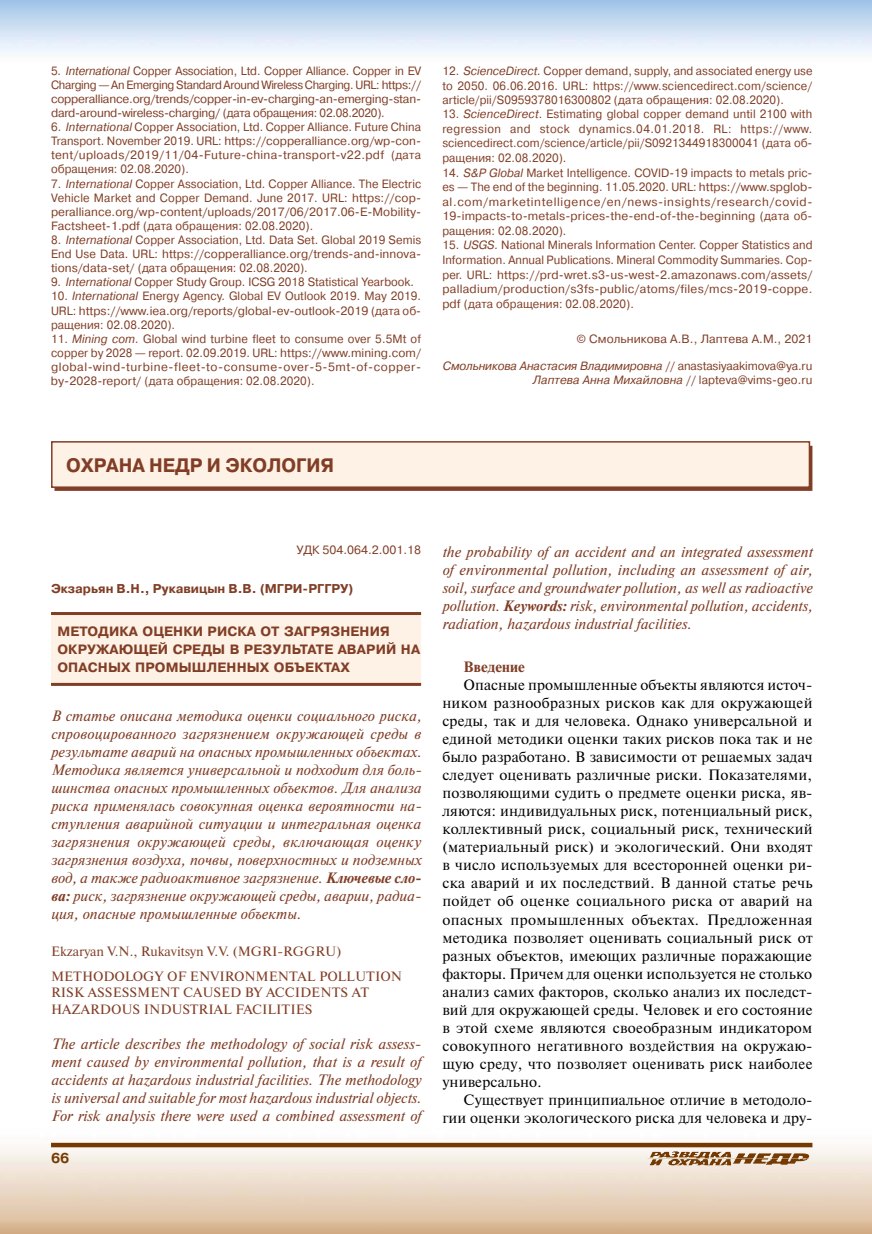
<style>
.page{position:relative;width:872px;height:1234px;background:#fff}
.page>*{position:absolute;margin:0;border:0;box-sizing:border-box;transform-origin:0 0}
.t1{font:700 19.5px "Pragmatica C";color:#813e26;scale:.95 1}
.t2{font:italic 15px/18px "Newton C";letter-spacing:.005em;color:#813e26;text-align:justify}
.t3{font:15px/18px "Newton C";letter-spacing:.005em;color:#000;text-align:justify}
.t4{font:700 15px "Newton C";letter-spacing:.005em;color:#813e26}
.t5{font:700 14.25px "Pragmatica C";color:#753a02}
.t6{font:13.5px/25px "Newton C";letter-spacing:.005em;color:#813e26}
.t7{font:700 13.5px/18px "Pragmatica C";letter-spacing:.01em;color:#813e26}
.t8{font:700 12.75px "Pragmatica C";color:#813e26}
.t9{font:12px/14.5px "Pragmatica C";letter-spacing:.005em;color:#813e26;text-align:justify;scale:.95 1}
.t10{font:italic 12px/14.2px "Pragmatica C";letter-spacing:-.01em;color:#813e26;text-align:right}
.t11{font:12px "Pragmatica C";letter-spacing:.005em;color:#813e26}
.s1{font-style:italic}
.s2{font-style:normal}
.s3{font-weight:700}
</style>
<div class="page">
<img style="left:0;top:1142px;width:872px;height:91px">
<svg style="left:51px;top:1142px;width:761px;height:4px;background:#906033"></svg>
<img style="left:650px;top:1151px;width:80px;height:6px">
<div style="left:54px;top:445px;width:758px;height:45px;background:#813e26"></div>
<div style="left:51px;top:441px;width:759px;height:47px;background:#fef1e5;border:2px solid #813e26"></div>
<div style="left:51px;top:614px;width:370px;height:70px;background:#fef1e5"></div>
<hr style="left:51px;top:612px;width:370px;height:3px;background:#813e26">
<hr style="left:51px;top:682px;width:370px;height:3px;background:#813e26">
<p class="t9" style="left:51px;top:64px;width:391px;line-height:14px">5. <span class="s1">International</span> Copper Association, Ltd. Copper Alliance. Copper in EV Charging — An Emerging Standard Around Wireless Charging. URL: https:// copperalliance.org/trends/copper-in-ev-charging-an-emerging-stan&shy;dard-around-wireless-charging/ (дата обращения: 02.08.2020).</p>
<p class="t9" style="left:51px;top:120px;width:391px;line-height:14.1px">6. <span class="s1">International</span> Copper Association, Ltd. Copper Alliance. Future China Transport. November 2019. URL: https://copperalliance.org/wp-con&shy;tent/uploads/2019/11/04-Future-china-transport-v22.pdf (дата обращения: 02.08.2020).</p>
<p class="t9" style="left:51px;top:176px;width:391px;line-height:14.1px">7. <span class="s1">International</span> Copper Association, Ltd. Copper Alliance. The Electric Vehicle Market and Copper Demand. June 2017. URL: https://cop&shy;peralliance.org/wp-content/uploads/2017/06/2017.06-E-Mobility-Factsheet-1.pdf (дата обращения: 02.08.2020).</p>
<p class="t9" style="left:51px;top:233px;width:391px;line-height:14.1px">8. <span class="s1">International</span> Copper Association, Ltd. Data Set. Global 2019 Semis End Use Data. URL: https://copperalliance.org/trends-and-innova&shy;tions/data-set/ (дата обращения: 02.08.2020).</p>
<p class="t9" style="left:51px;top:275px;width:384px">9. <span class="s1">International</span> Copper Study Group. ICSG 2018 Statistical Yearbook.</p>
<p class="t9" style="left:51px;top:289px;width:391px;line-height:14.1px">10. <span class="s1">International</span> Energy Agency. Global EV Outlook 2019. May 2019.<br>URL: https://www.iea.org/reports/global-ev-outlook-2019 (дата об&shy;ращения: 02.08.2020).</p>
<p class="t9" style="left:51px;top:332px;width:391px;line-height:14px">11. <span class="s1">Mining com.</span> Global wind turbine fleet to consume over 5.5Mt of copper by 2028 — report. 02.09.2019. URL: https://www.mining.com/ global-wind-turbine-fleet-to-consume-over-5-5mt-of-copper&shy;by-2028-report/ (дата обращения: 02.08.2020).</p>
<p class="t9" style="left:442px;top:64px;width:391px">12. <span class="s1">ScienceDirect.</span> Copper demand, supply, and associated energy use to 2050. 06.06.2016. URL: https://www.sciencedirect.com/science/ article/pii/S0959378016300802 (дата обращения: 02.08.2020).</p>
<p class="t9" style="left:442px;top:107px;width:391px">13. <span class="s1">ScienceDirect</span>. Estimating global copper demand until 2100 with regression and stock dynamics.04.01.2018. RL: https://www. sciencedirect.com/science/article/pii/S0921344918300041 (дата об&shy;ращения: 02.08.2020).</p>
<p class="t9" style="left:442px;top:165px;width:391px">14. <span class="s1">S&amp;P Global</span> Market Intelligence. COVID-19 impacts to metals pric&shy;es — The end of the beginning. 11.05.2020. URL: https://www.spglob&shy;al.com/marketintelligence/en/news-insights/research/covid-19-impacts-to-metals-prices-the-end-of-the-beginning (дата об&shy;ращения: 02.08.2020).</p>
<p class="t9" style="left:442px;top:238px;width:391px">15. <span class="s1">USGS.</span> National Minerals Information Center. Copper Statistics and Information. Annual Publications. Mineral Commodity Summaries. Cop&shy;per. URL: https://prd-wret.s3-us-west-2.amazonaws.com/assets/ palladium/production/s3fs-public/atoms/files/mcs-2019-coppe. pdf (дата обращения: 02.08.2020).</p>
<p class="t11" style="left:576px;top:332px;width:238px">© Смольникова А.В., Лаптева А.М., 2021</p>
<p class="t10" style="left:443px;top:359px;width:371px">Смольникова Анастасия Владимировна <span class="s2">// anastasiyaakimova@ya.ru<br></span>Лаптева Анна Михайловна <span class="s2">// lapteva@vims-geo.ru</span></p>
<h1 class="t1" style="left:66px;top:455px;width:284px">ОХРАНА НЕДР И ЭКОЛОГИЯ</h1>
<p class="t11" style="left:297px;top:543px;width:126px">УДК 504.064.2.001.18</p>
<p class="t8" style="left:51px;top:581px;width:304px">Экзарьян В.Н., Рукавицын В.В. (МГРИ- РГГРУ)</p>
<p class="t7" style="left:57px;top:622px;width:364px">МЕТОДИКА ОЦЕНКИ РИСКА ОТ ЗАГРЯЗНЕНИЯ<br>ОКРУЖАЮЩЕЙ СРЕДЫ В РЕЗУЛЬТАТЕ АВАРИЙ НА<br>ОПАСНЫХ ПРОМЫШЛЕННЫХ ОБЪЕКТАХ</p>
<p class="t2" style="left:51px;top:707px;width:372px">В статье описана методика оценки социального риска, спровоцированного загрязнением окружающей среды в результате аварий на опасных промышленных объектах.<br>Методика является универсальной и подходит для боль&shy;шинства опасных промышленных объектов. Для анализа риска применялась совокупная оценка вероятности на&shy;ступления аварийной ситуации и интегральная оценка загрязнения окружающей среды, включающая оценку загрязнения воздуха, почвы, поверхностных и подземных вод, а также радиоактивное загрязнение. <span class="s3">Ключевые сло&shy;ва:</span> риск, загрязнение окружающей среды, аварии, радиа&shy;ция, опасные промышленные объекты.</p>
<p class="t6" style="left:51px;top:938px;width:352px">Ekzaryan V.N., Rukavitsyn V.V. (MGRI-RGGRU)<br>METHODOLOGY OF ENVIRONMENTAL POLLUTION</p>
<p class="t6" style="left:51px;top:984px;width:320px;line-height:16.5px">RISK ASSESSMENT CAUSED BY ACCIDENTS AT<br>HAZARDOUS INDUSTRIAL FACILITIES</p>
<p class="t2" style="left:51px;top:1034px;width:372px">The article describes the methodology of social risk assess&shy;ment caused by environmental pollution, that is a result of accidents at hazardous industrial facilities. The methodology is universal and suitable for most hazardous industrial objects.<br>For risk analysis there were used a combined assessment of</p>
<p class="t5" style="left:51px;top:1150px;width:20px">66</p>
<p class="t2" style="left:442px;top:542px;width:372px">the probability of an accident and an integrated assessment of environmental pollution, including an assessment of air, soil, surface and groundwater pollution, as well as radioactive pollution. <span class="s3">Keywords:</span> risk, environmental pollution, accidents, radiation, hazardous industrial facilities.</p>
<p class="t4" style="left:463px;top:658px;width:63px">Введение</p>
<p class="t3" style="left:442px;top:676px;width:372px;text-indent:21px">Опасные промышленные объекты являются источ&shy;ником разнообразных рисков как для окружающей среды, так и для человека. Однако универсальной и единой методики оценки таких рисков пока так и не было разработано. В зависимости от решаемых задач следует оценивать различные риски. Показателями, позволяющими судить о предмете оценки риска, яв&shy;ляются: индивидуальных риск, потенциальный риск, коллективный риск, социальный риск, технический (материальный риск) и экологический. Они входят в число используемых для всесторонней оценки ри&shy;ска аварий и их последствий. В данной статье речь пойдет об оценке социального риска от аварий на опасных промышленных объектах. Предложенная методика позволяет оценивать социальный риск от разных объектов, имеющих различные поражающие факторы. Причем для оценки используется не столько анализ самих факторов, сколько анализ их последст&shy;вий для окружающей среды. Человек и его состояние в этой схеме являются своеобразным индикатором совокупного негативного воздействия на окружаю&shy;щую среду, что позволяет оценивать риск наиболее универсально.</p>
<p class="t3" style="left:442px;top:1090px;width:372px;text-align:right">Существует принципиальное отличие в методоло&shy;гии оценки экологического риска для человека и дру-</p>
</div>
